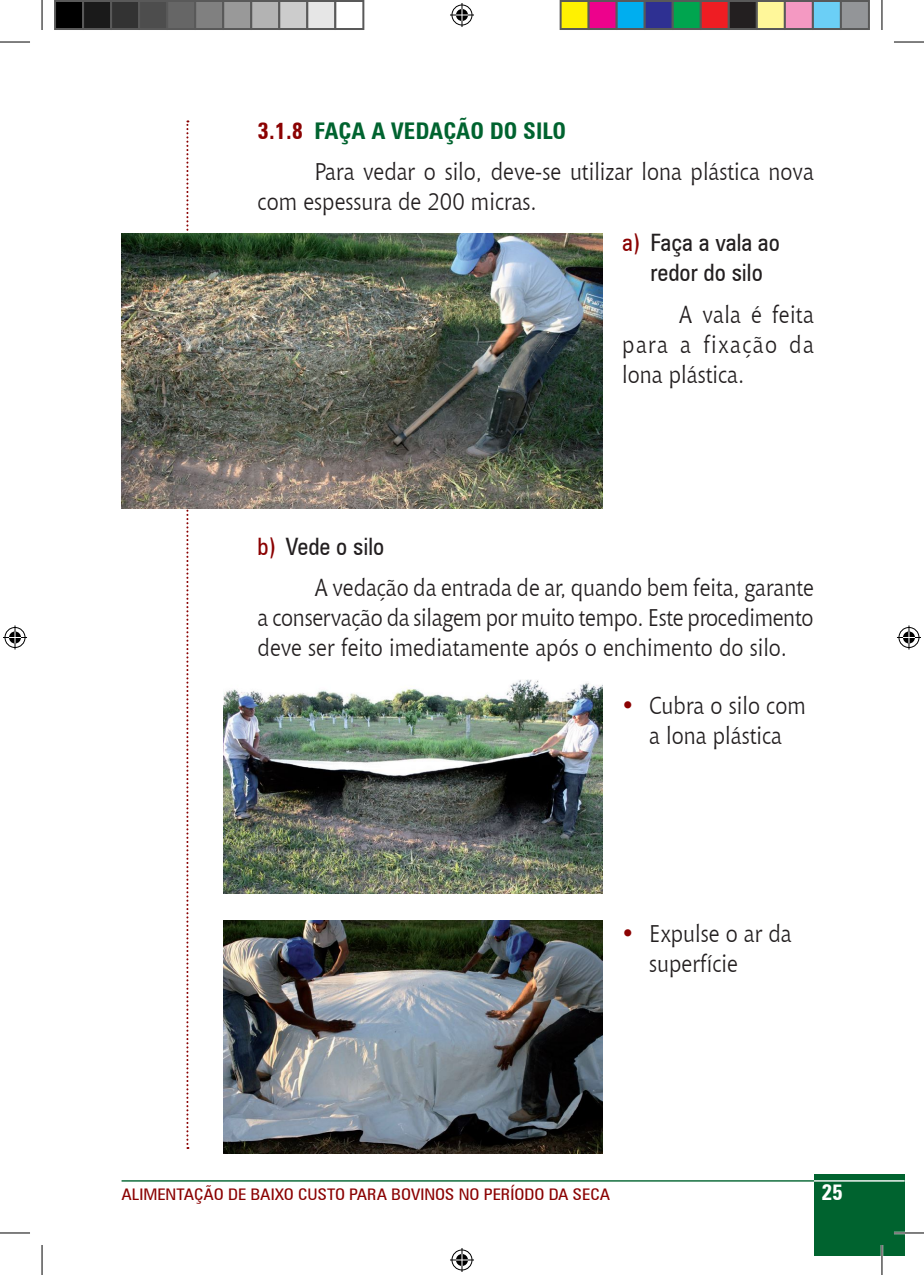
<style>
.page{position:relative;width:924px;height:1275px;background:#fff}
.page>*{position:absolute;margin:0;border:0;box-sizing:border-box;transform-origin:0 0}
.t1{font:24px/30px "Chianti BT";color:#231f20;scale:.9 1}
.t2{font:condensed 24px/30px "Zurich BT";color:#231f20;text-align:center}
.t3{font:700 condensed 23px "Zurich BT";color:#00632f}
.t4{font:700 condensed 23px "Zurich BT";color:#8b0202}
.t5{font:700 condensed 22px "Zurich BT";color:#fff}
.t6{font:condensed 16px "Zurich BT";color:#8b0202;scale:1.1 1}
.s1{color:#00632f}
.s2{color:#8b0202}
</style>
<div class="page">
<svg style="left:186px;top:120px;width:2px;height:1029px"></svg>
<hr style="left:121px;top:1180px;width:692px;height:1px;background:#00632f">
<div style="left:813px;top:1174px;width:91px;height:81px;background:#00632f"></div>
<hr style="left:813px;top:1180px;width:91px;height:1px;background:#fff">
<img style="left:121px;top:233px;width:481px;height:275px">
<img style="left:223px;top:680px;width:379px;height:213px">
<img style="left:223px;top:920px;width:379px;height:233px">
<hr style="left:893px;top:1231px;width:30px;height:3px;background:#fff">
<hr style="left:880px;top:1245px;width:2px;height:30px;background:#fff">
<hr style="left:0;top:42px;width:30px;height:1px;background:#000">
<hr style="left:893px;top:42px;width:30px;height:1px;background:#000">
<hr style="left:0;top:1232px;width:30px;height:1px;background:#000">
<hr style="left:893px;top:1232px;width:30px;height:1px;background:#000">
<hr style="left:42px;top:0;width:1px;height:30px;background:#000">
<hr style="left:42px;top:1245px;width:1px;height:30px;background:#000">
<hr style="left:881px;top:0;width:1px;height:30px;background:#000">
<hr style="left:881px;top:1245px;width:1px;height:30px;background:#000">
<svg style="left:450px;top:3px;width:24px;height:24px"></svg>
<svg style="left:450px;top:1248px;width:24px;height:24px"></svg>
<svg style="left:3px;top:625px;width:24px;height:24px"></svg>
<svg style="left:897px;top:625px;width:23px;height:24px"></svg>
<div style="left:55px;top:1px;width:28px;height:28px;background:#000"></div>
<div style="left:54px;top:0;width:30px;height:30px;border:2px solid #595959"></div>
<div style="left:83px;top:1px;width:28px;height:28px;background:#1a1a1a"></div>
<div style="left:82px;top:0;width:30px;height:30px;border:2px solid #595959"></div>
<div style="left:111px;top:1px;width:28px;height:28px;background:#333"></div>
<div style="left:110px;top:0;width:30px;height:30px;border:2px solid #595959"></div>
<div style="left:139px;top:1px;width:28px;height:28px;background:#4d4d4d"></div>
<div style="left:138px;top:0;width:30px;height:30px;border:2px solid #595959"></div>
<div style="left:167px;top:1px;width:28px;height:28px;background:#666"></div>
<div style="left:166px;top:0;width:30px;height:30px;border:2px solid #595959"></div>
<div style="left:195px;top:1px;width:28px;height:28px;background:#808080"></div>
<div style="left:194px;top:0;width:30px;height:30px;border:2px solid #595959"></div>
<div style="left:223px;top:1px;width:28px;height:28px;background:#999"></div>
<div style="left:222px;top:0;width:30px;height:30px;border:2px solid #595959"></div>
<div style="left:251px;top:1px;width:28px;height:28px;background:#b3b3b3"></div>
<div style="left:250px;top:0;width:30px;height:30px;border:2px solid #595959"></div>
<div style="left:279px;top:1px;width:28px;height:28px;background:#ccc"></div>
<div style="left:278px;top:0;width:30px;height:30px;border:2px solid #595959"></div>
<div style="left:307px;top:1px;width:28px;height:28px;background:#e6e6e6"></div>
<div style="left:306px;top:0;width:30px;height:30px;border:2px solid #595959"></div>
<div style="left:334px;top:0;width:30px;height:30px;border:2px solid #595959"></div>
<div style="left:560px;top:1px;width:28px;height:28px;background:#fff101"></div>
<div style="left:559px;top:0;width:30px;height:30px;border:2px solid #595959"></div>
<div style="left:588px;top:1px;width:28px;height:28px;background:#ed028c"></div>
<div style="left:587px;top:0;width:30px;height:30px;border:2px solid #595959"></div>
<div style="left:616px;top:1px;width:28px;height:28px;background:#00aeef"></div>
<div style="left:615px;top:0;width:30px;height:30px;border:2px solid #595959"></div>
<div style="left:644px;top:1px;width:28px;height:28px;background:#2e3092"></div>
<div style="left:643px;top:0;width:30px;height:30px;border:2px solid #595959"></div>
<div style="left:672px;top:1px;width:28px;height:28px;background:#00a54f"></div>
<div style="left:671px;top:0;width:30px;height:30px;border:2px solid #595959"></div>
<div style="left:700px;top:1px;width:28px;height:28px;background:#ee1d23"></div>
<div style="left:699px;top:0;width:30px;height:30px;border:2px solid #595959"></div>
<div style="left:728px;top:1px;width:28px;height:28px;background:#231f20"></div>
<div style="left:727px;top:0;width:30px;height:30px;border:2px solid #595959"></div>
<div style="left:756px;top:1px;width:28px;height:28px;background:#fff79a"></div>
<div style="left:755px;top:0;width:30px;height:30px;border:2px solid #595959"></div>
<div style="left:784px;top:1px;width:28px;height:28px;background:#f499c2"></div>
<div style="left:783px;top:0;width:30px;height:30px;border:2px solid #595959"></div>
<div style="left:812px;top:1px;width:28px;height:28px;background:#6bcff6"></div>
<div style="left:811px;top:0;width:30px;height:30px;border:2px solid #595959"></div>
<div style="left:840px;top:1px;width:28px;height:28px;background:#939598"></div>
<div style="left:839px;top:0;width:30px;height:30px;border:2px solid #595959"></div>
<p class="t4" style="left:257px;top:117px;width:82px">3.1.8 <span class="s1">FAÇA</span></p>
<p class="t3" style="left:371px;top:117px;width:34px">A VEDAÇÃO</p>
<p class="t3" style="left:489px;top:117px;width:45px">DO SILO</p>
<p class="t1" style="left:257px;top:156px;width:619px;text-indent:57px">Para vedar o silo, deve-se utilizar lona plástica nova com espessura de 200 micras.</p>
<p class="t2" style="left:622px;top:228px;width:159px"><span class="s2">a)</span> Faça a vala ao redor do silo</p>
<p class="t1" style="left:622px;top:298px;width:214px;text-align:justify;text-indent:57px">A vala é feita para a fixação da lona plástica.</p>
<p class="t2" style="left:257px;top:531px;width:128px"><span class="s2">b)</span> Vede o silo</p>
<p class="t1" style="left:257px;top:572px;width:619px;text-align:justify;text-indent:57px">A vedação da entrada de ar, quando bem feita, garante a conservação da silagem por muito tempo. Este procedimento deve ser feito imediatamente após o enchimento do silo.</p>
<p class="t1" style="left:620px;top:689px;width:207px;text-align:center"><span class="s2">•</span> Cubra o silo com a lona plástica</p>
<p class="t1" style="left:649px;top:917px;width:160px;text-indent:-28px"><span class="s2">•</span> Expulse o ar da superfície</p>
<p class="t6" style="left:121px;top:1184px;width:445px">ALIMENTAÇÃO DE BAIXO CUSTO PARA BOVINOS NO PERÍODO DA SECA</p>
<p class="t5" style="left:821px;top:1179px;width:23px">25</p>
</div>
